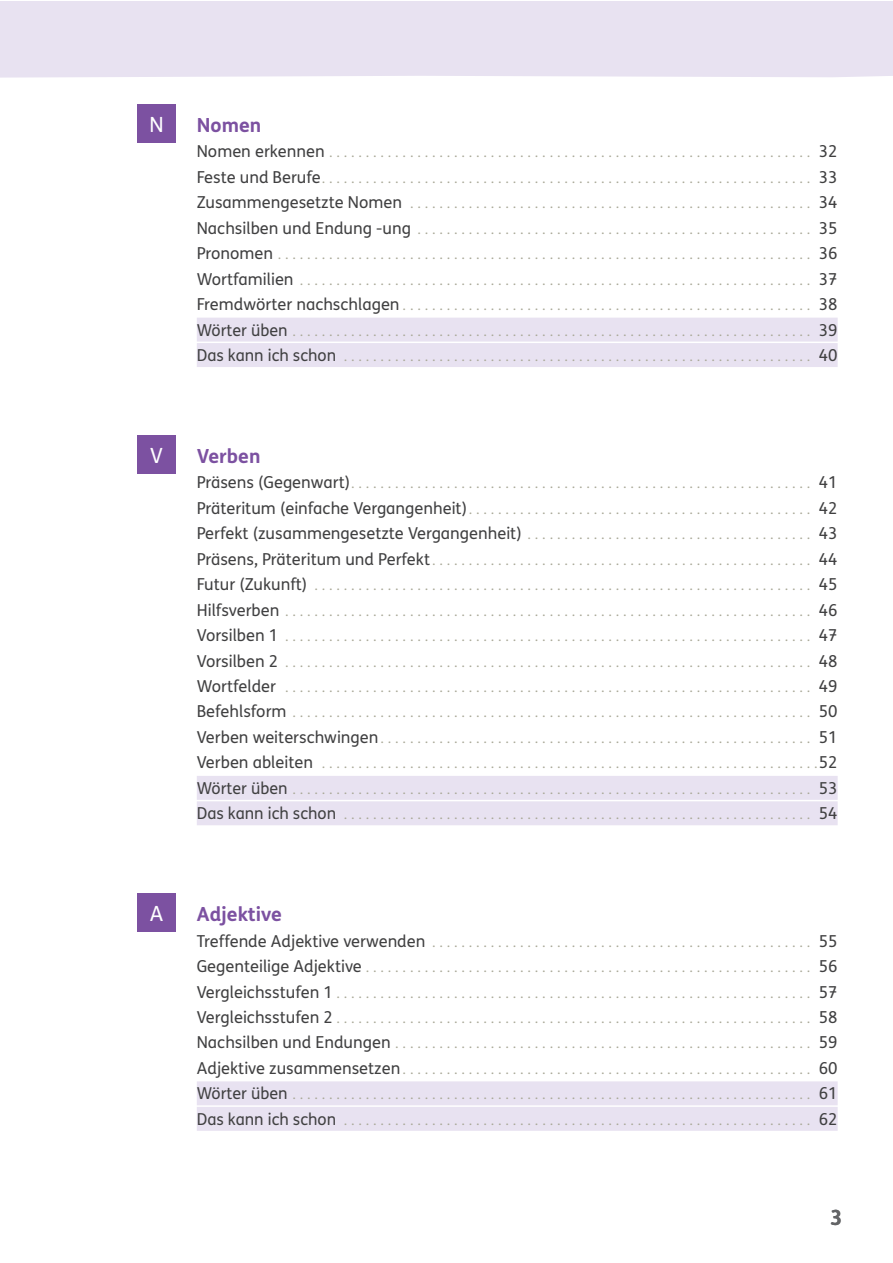
<style>
.page{position:relative;width:893px;height:1263px;background:#fff}
.page>*{position:absolute;margin:0;border:0;box-sizing:border-box;transform-origin:0 0}
.t1{font:21px "FS Klett GSV";color:#fff}
.t2{font:700 21px "FS Klett GSV";color:#636466}
.t3{font:700 19.5px "FS Klett GSV";color:#7c51a1}
.t4{font:16.5px "FS Klett GSV";color:#404041}
.t5{font:300 15px/25.5px "FS Klett GSV";color:#a9a897;text-align:justify}
.s1{font-weight:400;font-size:16.5px;color:#404041}
.s2{font-weight:300;font-size:15px;color:#a9a897}
</style>
<div class="page">
<div style="left:1px;top:2px;width:892px;height:76px;background:#e8e2f1"></div>
<svg style="left:0;top:2px;width:1px;height:76px"></svg>
<div style="left:197px;top:318px;width:641px;height:24px;background:#e8e2f1"></div>
<div style="left:197px;top:343px;width:641px;height:24px;background:#e8e2f1"></div>
<div style="left:197px;top:776px;width:641px;height:24px;background:#e8e2f1"></div>
<div style="left:197px;top:801px;width:641px;height:24px;background:#e8e2f1"></div>
<div style="left:197px;top:1081px;width:641px;height:24px;background:#e8e2f1"></div>
<div style="left:197px;top:1107px;width:641px;height:24px;background:#e8e2f1"></div>
<div style="left:137px;top:105px;width:39px;height:38px;background:#7c51a1"></div>
<div style="left:137px;top:436px;width:39px;height:38px;background:#7c51a1"></div>
<div style="left:137px;top:894px;width:39px;height:38px;background:#7c51a1"></div>
<h1 class="t1" style="left:149px;top:115px;width:16px">N</h1>
<h2 class="t3" style="left:197px;top:117px;width:66px">Nomen</h2>
<p class="t5" style="left:197px;top:139px;width:642px"><span class="s1">Nomen erkennen</span> .................................................................. <span class="s1">32<br>Feste und Berufe</span> ................................................................... <span class="s1">33<br>Zusammengesetzte Nomen</span> ....................................................... <span class="s1">34<br>Nachsilben und Endung -ung</span> ...................................................... <span class="s1">35<br>Pronomen</span> ......................................................................... <span class="s1">36<br>Wortfamilien</span> ...................................................................... <span class="s1">37<br>Fremdwörter nachschlagen</span> ........................................................ <span class="s1">38<br>Wörter üben</span> ....................................................................... <span class="s1">39<br>Das kann ich schon</span> ................................................................ <span class="s1">40</span></p>
<h1 class="t1" style="left:150px;top:446px;width:14px">V</h1>
<h2 class="t3" style="left:197px;top:448px;width:65px">Verben</h2>
<p class="t5" style="left:197px;top:470px;width:642px"><span class="s1">Präsens (Gegenwart)</span> ............................................................... <span class="s1">41<br>Präteritum (einfache Vergangenheit)</span> ............................................... <span class="s1">42</span></p>
<p class="t4" style="left:197px;top:526px;width:642px">Perfekt (zusammengesetzte Vergangenheit) <span class="s2">.......................................</span> 43</p>
<p class="t5" style="left:197px;top:547px;width:642px"><span class="s1">Präsens, Präteritum und Perfekt</span> .................................................... <span class="s1">44<br>Futur (Zukunft)</span> .................................................................... <span class="s1">45<br>Hilfsverben</span> ........................................................................ <span class="s1">46<br>Vorsilben 1</span> ........................................................................ <span class="s1">47<br>Vorsilben 2</span> ........................................................................ <span class="s1">48<br>Wortfelder</span> ........................................................................ <span class="s1">49<br>Befehlsform</span> ....................................................................... <span class="s1">50<br>Verben weiterschwingen</span> ........................................................... <span class="s1">51<br>Verben ableiten</span> ....................................................................<span class="s1">52<br>Wörter üben</span> ....................................................................... <span class="s1">53<br>Das kann ich schon</span> ................................................................ <span class="s1">54</span></p>
<h1 class="t1" style="left:150px;top:904px;width:15px">A</h1>
<h2 class="t3" style="left:197px;top:906px;width:87px">Adjektive</h2>
<p class="t5" style="left:197px;top:929px;width:642px"><span class="s1">Treffende Adjektive verwenden</span> .................................................... <span class="s1">55<br>Gegenteilige Adjektive</span> . . . . . . . . . . . . . . . . . . . . . . . . . . . . . . . . . . . . . . . . . . . . . . . . . . . . . . . . . . . . . <span class="s1">56<br>Vergleichsstufen 1</span> ................................................................. <span class="s1">57<br>Vergleichsstufen 2</span> ................................................................. <span class="s1">58<br>Nachsilben und Endungen</span> ......................................................... <span class="s1">59<br>Adjektive zusammensetzen</span> ........................................................ <span class="s1">60<br>Wörter üben</span> ....................................................................... <span class="s1">61<br>Das kann ich schon</span> ................................................................ <span class="s1">62</span></p>
<h1 class="t2" style="left:830px;top:1208px;width:14px">3</h1>
</div>
